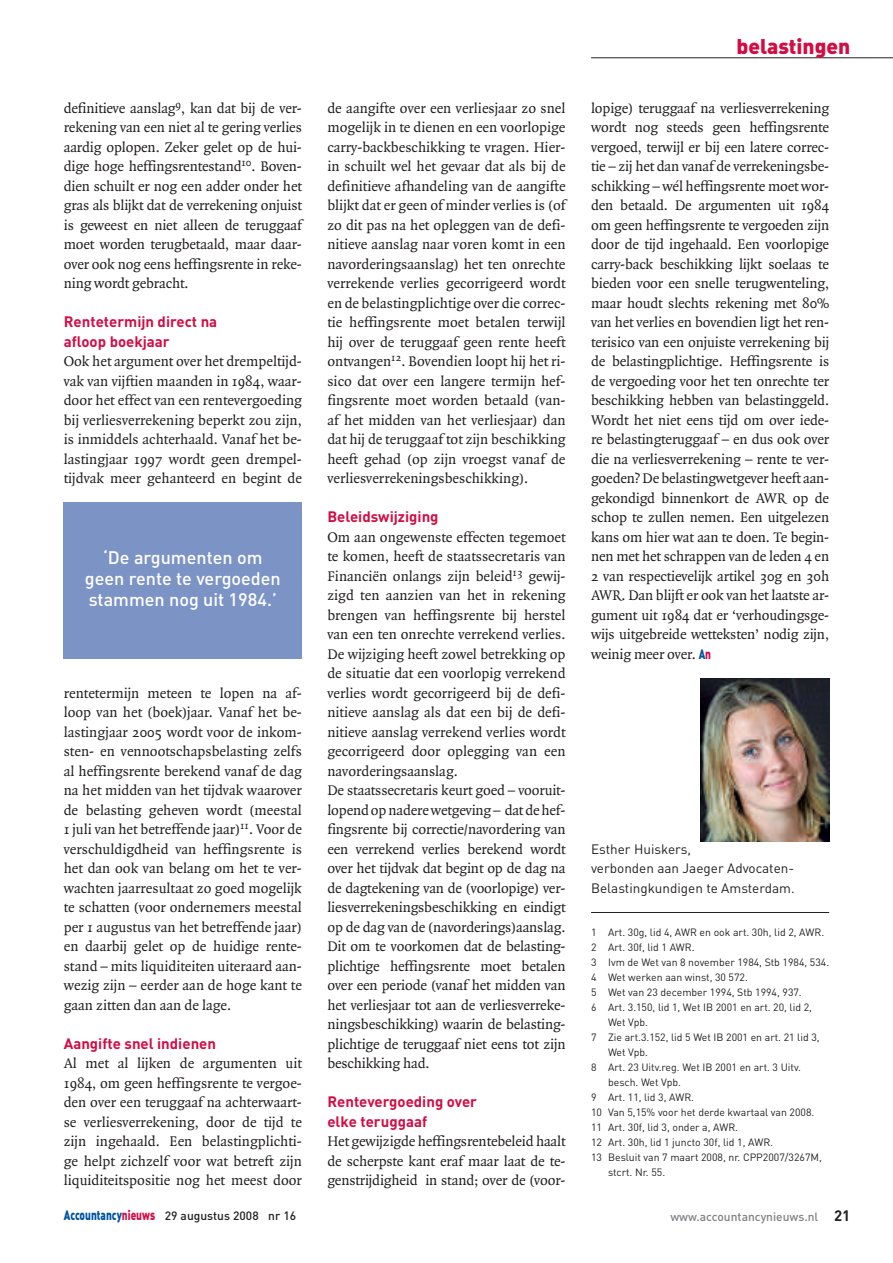
<style>
.page{position:relative;width:893px;height:1263px;background:#fff}
.page>*{position:absolute;margin:0;border:0;box-sizing:border-box;transform-origin:0 0}
.t1{font:21px "DIN Black Alternate";color:#d20d44}
.t2{font:500 18px/21px "DIN";color:#fff;text-align:center}
.t3{font:15px/19.5px "Quadraat";letter-spacing:-.01em;color:#231f20;text-align:justify}
.t4{font:700 15px/19.5px "DIN";color:#d20d44}
.t5{font:13.5px/19.5px "DIN";color:#231f20}
.t6{font:500 12px "DIN";color:#231f20}
.t7{font:500 12px "DIN";color:#808285}
.t8{font:10.5px "DIN";color:#231f20}
.s1{font-family:"DIN Black Alternate";font-size:13.5px;color:#01539e}
.s2{font-family:"DIN Black Alternate";font-size:13.5px;color:#d20d44}
.s3{font-family:"DIN Black Alternate";font-weight:400;font-size:13.5px;color:#01539e}
.s4{font-family:"DIN Black Alternate";font-weight:400;font-size:13.5px;color:#d20d44}
.s5{font-weight:700;font-size:15px;color:#231f20}
</style>
<div class="page">
<hr style="left:591px;top:57px;width:302px;height:1px;background:#231f20">
<hr style="left:591px;top:912px;width:238px;height:1px;background:#231f20">
<div style="left:64px;top:503px;width:238px;height:156px;background:#7c93c6"></div>
<img style="left:700px;top:678px;width:129px;height:164px">
<p class="t3" style="left:64px;top:99px;width:240px">definitieve aanslag<sup>9</sup>, kan dat bij de ver&shy;rekening van een niet al te gering verlies aardig oplopen. Zeker gelet op de hui&shy;dige hoge heffingsrentestand<sup>10</sup>. Boven&shy;dien schuilt er nog een adder onder het gras als blijkt dat de verrekening onjuist is geweest en niet alleen de teruggaaf moet worden terugbetaald, maar daar&shy;over ook nog eens heffingsrente in reke&shy;ning wordt gebracht.</p>
<p class="t4" style="left:64px;top:314px;width:155px">Rentetermijn direct na afloop boekjaar</p>
<p class="t3" style="left:64px;top:353px;width:240px">Ook het argument over het drempeltijd&shy;vak van vijftien maanden in 1984, waar&shy;door het effect van een rentevergoeding bij verliesverrekening beperkt zou zijn, is inmiddels achterhaald. Vanaf het be&shy;lastingjaar 1997 wordt geen drempel&shy;tijdvak meer gehanteerd en begint de</p>
<p class="t2" style="left:85px;top:549px;width:197px">‘De argumenten om geen rente te vergoeden stammen nog uit 1984.’</p>
<p class="t3" style="left:64px;top:684px;width:240px">rentetermijn meteen te lopen na af&shy;loop van het (boek)jaar. Vanaf het be&shy;lastingjaar 2005 wordt voor de inkom&shy;sten- en vennootschapsbelasting zelfs al heffingsrente berekend vanaf de dag na het midden van het tijdvak waarover de belasting geheven wordt (meestal 1 juli van het betreffende jaar)<sup>11</sup>. Voor de verschuldigdheid van heffingsrente is het dan ook van belang om het te ver&shy;wachten jaarresultaat zo goed mogelijk te schatten (voor ondernemers meestal per 1 augustus van het betreffende jaar) en daarbij gelet op de huidige rente&shy;stand – mits liquiditeiten uiteraard aan&shy;wezig zijn – eerder aan de hoge kant te gaan zitten dan aan de lage.</p>
<p class="t4" style="left:64px;top:1035px;width:154px">Aangifte snel indienen</p>
<p class="t3" style="left:64px;top:1055px;width:240px">Al met al lijken de argumenten uit 1984, om geen heffingsrente te vergoe&shy;den over een teruggaaf na achterwaart&shy;se verliesverrekening, door de tijd te zijn ingehaald. Een belastingplichti&shy;ge helpt zichzelf voor wat betreft zijn liquiditeitspositie nog het meest door</p>
<p class="t3" style="left:327px;top:99px;width:240px">de aangifte over een verliesjaar zo snel mogelijk in te dienen en een voorlopige carry-backbeschikking te vragen. Hier&shy;in schuilt wel het gevaar dat als bij de definitieve afhandeling van de aangifte blijkt dat er geen of minder verlies is (of zo dit pas na het opleggen van de defi&shy;nitieve aanslag naar voren komt in een navorderingsaanslag) het ten onrechte verrekende verlies gecorrigeerd wordt en de belastingplichtige over die correc&shy;tie heffingsrente moet betalen terwijl hij over de teruggaaf geen rente heeft ontvangen<sup>12</sup>. Bovendien loopt hij het ri&shy;sico dat over een langere termijn hef&shy;fingsrente moet worden betaald (van&shy;af het midden van het verliesjaar) dan dat hij de teruggaaf tot zijn beschikking heeft gehad (op zijn vroegst vanaf de verliesverrekeningsbeschikking).</p>
<p class="t4" style="left:327px;top:509px;width:113px">Beleidswijziging</p>
<p class="t3" style="left:327px;top:528px;width:240px;text-align:left">Om aan ongewenste effecten tegemoet te komen, heeft de staatssecretaris van Financiën onlangs zijn beleid<sup>13</sup> gewij&shy;zigd ten aanzien van het in rekening brengen van heffingsrente bij herstel van een ten onrechte verrekend verlies.<br>De wijziging heeft zowel betrekking op de situatie dat een voorlopig verrekend verlies wordt gecorrigeerd bij de defi&shy;nitieve aanslag als dat een bij de defi&shy;nitieve aanslag verrekend verlies wordt gecorrigeerd door oplegging van een navorderingsaanslag.<br>De staatssecretaris keurt goed – vooruit&shy;lopend op nadere wetgeving – dat de hef&shy;fingsrente bij correctie/navordering van een verrekend verlies berekend wordt over het tijdvak dat begint op de dag na de dagtekening van de (voorlopige) ver&shy;liesverrekeningsbeschikking en eindigt op de dag van de (navorderings)aanslag.<br>Dit om te voorkomen dat de belasting&shy;plichtige heffingsrente moet betalen over een periode (vanaf het midden van het verliesjaar tot aan de verliesverreke&shy;ningsbeschikking) waarin de belasting&shy;plichtige de teruggaaf niet eens tot zijn beschikking had.</p>
<p class="t4" style="left:327px;top:1094px;width:151px">Rentevergoeding over elke teruggaaf</p>
<p class="t3" style="left:327px;top:1133px;width:240px">Het gewijzigde heffingsrentebeleid haalt de scherpste kant eraf maar laat de te&shy;genstrijdigheid in stand; over de (voor-</p>
<h1 class="t1" style="left:736px;top:39px;width:115px">belastingen</h1>
<p class="t3" style="left:591px;top:99px;width:240px">lopige) teruggaaf na verliesverrekening wordt nog steeds geen heffingsrente vergoed, terwijl er bij een latere correc&shy;tie – zij het dan vanaf de verrekeningsbe&shy;schikking – wél heffingsrente moet wor&shy;den betaald. De argumenten uit 1984 om geen heffingsrente te vergoeden zijn door de tijd ingehaald. Een voorlopige carry-back beschikking lijkt soelaas te bieden voor een snelle terugwenteling, maar houdt slechts rekening met 80% van het verlies en bovendien ligt het ren&shy;terisico van een onjuiste verrekening bij de belastingplichtige. Heffingsrente is de vergoeding voor het ten onrechte ter beschikking hebben van belastinggeld.<br>Wordt het niet eens tijd om over iede&shy;re belastingteruggaaf – en dus ook over die na verliesverrekening – rente te ver&shy;goeden? De belastingwetgever heeft aan&shy;gekondigd binnenkort de AWR op de schop te zullen nemen. Een uitgelezen kans om hier wat aan te doen. Te begin&shy;nen met het schrappen van de leden 4 en 2 van respectievelijk artikel 30g en 30h AWR. Dan blijft er ook van het laatste ar&shy;gument uit 1984 dat er ‘verhoudingsge&shy;wijs uitgebreide wetteksten’ nodig zijn, weinig meer over. <span class="s1">A</span><span class="s2">n</span></p>
<p class="t5" style="left:591px;top:841px;width:205px">Esther Huiskers,<br>verbonden aan Jaeger Advocaten-<br>Belastingkundigen te Amsterdam.</p>
<p class="t8" style="left:591px;top:928px;width:235px">1 Art. 30g, lid 4, AWR en ook art. 30h, lid 2, AWR.</p>
<p class="t8" style="left:591px;top:943px;width:105px">2 Art. 30f, lid 1 AWR.</p>
<p class="t8" style="left:591px;top:958px;width:240px">3 Ivm de Wet van 8 november 1984, Stb 1984, 534.</p>
<p class="t8" style="left:591px;top:973px;width:158px">4 Wet werken aan winst, 30 572.</p>
<p class="t8" style="left:591px;top:988px;width:212px">5 Wet van 23 december 1994, Stb 1994, 937.</p>
<p class="t8" style="left:591px;top:1003px;width:222px">6 Art. 3.150, lid 1, Wet IB 2001 en art. 20, lid 2,</p>
<p class="t8" style="left:608px;top:1018px;width:42px">Wet Vpb.</p>
<p class="t8" style="left:591px;top:1033px;width:230px">7 Zie art.3.152, lid 5 Wet IB 2001 en art. 21 lid 3,</p>
<p class="t8" style="left:608px;top:1048px;width:42px">Wet Vpb.</p>
<p class="t8" style="left:591px;top:1063px;width:211px">8 Art. 23 Uitv.reg. Wet IB 2001 en art. 3 Uitv.</p>
<p class="t8" style="left:608px;top:1078px;width:75px">besch. Wet Vpb.</p>
<p class="t8" style="left:591px;top:1093px;width:105px">9 Art. 11, lid 3, AWR.</p>
<p class="t8" style="left:591px;top:1108px;width:225px">10 Van 5,15% voor het derde kwartaal van 2008.</p>
<p class="t8" style="left:591px;top:1123px;width:149px">11 Art. 30f, lid 3, onder a, AWR.</p>
<p class="t8" style="left:591px;top:1138px;width:184px">12 Art. 30h, lid 1 juncto 30f, lid 1, AWR.</p>
<p class="t8" style="left:591px;top:1153px;width:232px">13 Besluit van 7 maart 2008, nr. CPP2007/3267M,</p>
<p class="t8" style="left:608px;top:1168px;width:59px">stcrt. Nr. 55.</p>
<p class="t6" style="left:64px;top:1211px;width:234px"><span class="s3">Accountancy</span><span class="s4">nieuws</span> 29 augustus 2008 nr 16</p>
<p class="t7" style="left:670px;top:1212px;width:182px">www.accountancynieuws.nl <span class="s5">21</span></p>
</div>
